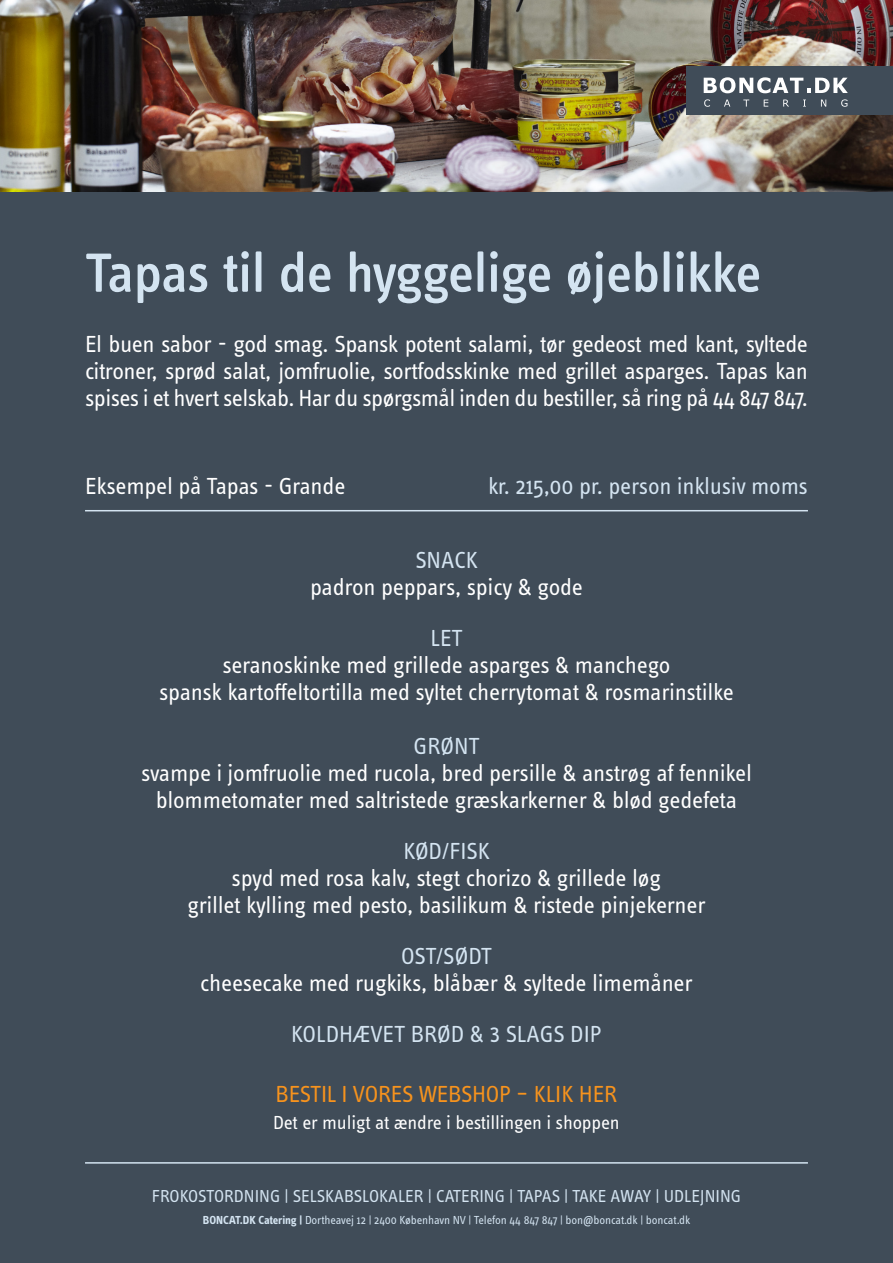
<style>
.page{position:relative;width:893px;height:1263px;background:#fff}
.page>*{position:absolute;margin:0;border:0;box-sizing:border-box;transform-origin:0 0}
.t1{font:500 57px "Info Text Pro";letter-spacing:-.01em;color:#d4e4f1}
.t2{font:24px/27px "Info Text Pro";letter-spacing:-.01em;color:#fff;text-align:justify}
.t3{font:24px "Info Text Pro";letter-spacing:-.01em;color:#d4e4f1}
.t4{font:24px "Info Text Pro";letter-spacing:-.01em;color:#f7931d}
.t5{font:19.5px "Info Text Pro";letter-spacing:-.01em;color:#fff}
.t6{font:17.85px "Info Text Pro";color:#d4e4f1}
.t7{font:12px "Info Text Pro";letter-spacing:-.01em;color:#d4e4f1}
.s1{font-weight:700}
</style>
<div class="page">
<div style="left:0;top:191px;width:893px;height:1072px;background:#404c58"></div>
<img style="left:0;top:0;width:893px;height:191px">
<div style="left:686px;top:67px;width:207px;height:48px;background:#404c58"></div>
<svg style="left:704px;top:77px;width:144px;height:16px"></svg>
<svg style="left:704px;top:99px;width:6px;height:8px"></svg>
<svg style="left:724px;top:100px;width:6px;height:7px"></svg>
<svg style="left:743px;top:100px;width:6px;height:7px"></svg>
<svg style="left:764px;top:100px;width:4px;height:7px"></svg>
<svg style="left:783px;top:100px;width:6px;height:7px"></svg>
<svg style="left:803px;top:100px;width:3px;height:7px"></svg>
<svg style="left:821px;top:100px;width:5px;height:7px"></svg>
<svg style="left:841px;top:99px;width:6px;height:8px"></svg>
<hr style="left:85px;top:1162px;width:723px;height:1px;background:#d4e4f1">
<hr style="left:85px;top:510px;width:723px;height:1px;background:#d4e4f1">
<p class="t1" style="left:85px;top:239px;width:678px">Tapas til de hyggelige øjeblikke</p>
<p class="t2" style="left:85px;top:330px;width:724px">El buen sabor - god smag. Spansk potent salami, tør gedeost med kant, syltede citroner, sprød salat, jomfruolie, sortfodsskinke med grillet asparges. Tapas kan spises i et hvert selskab. Har du spørgsmål inden du bestiller, så ring på 44 847 847.</p>
<p class="t2" style="left:85px;top:472px;width:262px">Eksempel på Tapas - Grande</p>
<p class="t3" style="left:488px;top:472px;width:321px">kr. 215,00 pr. person inklusiv moms</p>
<p class="t3" style="left:415px;top:546px;width:64px">SNACK</p>
<p class="t2" style="left:310px;top:573px;width:274px">padron peppars, spicy &amp; gode</p>
<p class="t3" style="left:430px;top:624px;width:33px">LET</p>
<p class="t2" style="left:222px;top:651px;width:450px">seranoskinke med grillede asparges &amp; manchego</p>
<p class="t2" style="left:159px;top:678px;width:576px">spansk kartoffeltortilla med syltet cherrytomat &amp; rosmarinstilke</p>
<p class="t3" style="left:414px;top:732px;width:67px">GRØNT</p>
<p class="t2" style="left:141px;top:759px;width:612px">svampe i jomfruolie med rucola, bred persille &amp; anstrøg af fennikel</p>
<p class="t2" style="left:156px;top:786px;width:583px">blommetomater med saltristede græskarkerner &amp; blød gedefeta</p>
<p class="t3" style="left:404px;top:837px;width:88px">KØD/FISK</p>
<p class="t2" style="left:232px;top:864px;width:431px">spyd med rosa kalv, stegt chorizo &amp; grillede løg</p>
<p class="t2" style="left:187px;top:891px;width:520px">grillet kylling med pesto, basilikum &amp; ristede pinjekerner</p>
<p class="t3" style="left:401px;top:942px;width:92px">OST/SØDT</p>
<p class="t2" style="left:200px;top:969px;width:494px">cheesecake med rugkiks, blåbær &amp; syltede limemåner</p>
<p class="t3" style="left:291px;top:1020px;width:312px">KOLDHÆVET BRØD &amp; 3 SLAGS DIP</p>
<p class="t4" style="left:275px;top:1079px;width:343px">BESTIL I VORES WEBSHOP – KLIK HER</p>
<p class="t5" style="left:273px;top:1110px;width:348px">Det er muligt at ændre i bestillingen i shoppen</p>
<p class="t6" style="left:152px;top:1185px;width:591px">FROKOSTORDNING | SELSKABSLOKALER | CATERING | TAPAS | TAKE AWAY | UDLEJNING</p>
<p class="t7" style="left:203px;top:1213px;width:489px"><span class="s1">BONCAT.DK Catering |</span> Dortheavej 12 | 2400 København NV | Telefon 44 847 847 | bon@boncat.dk | boncat.dk</p>
</div>
